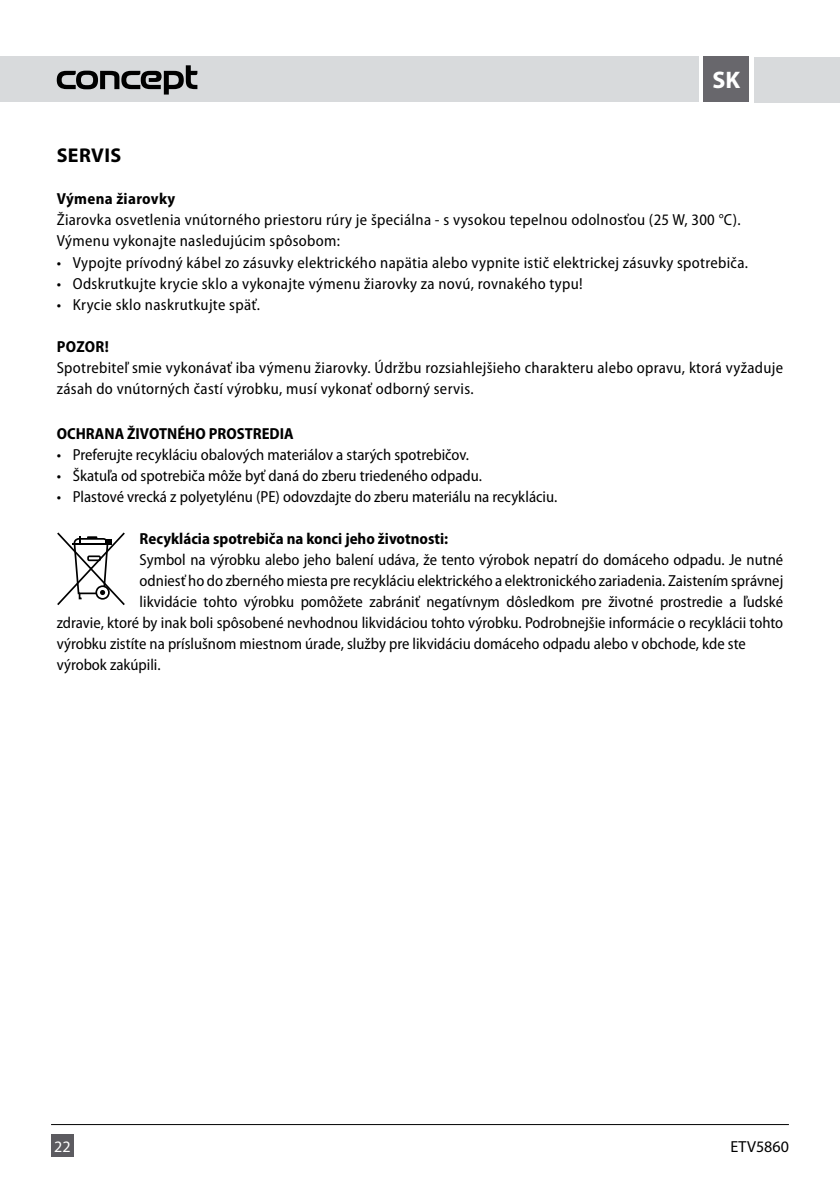
<style>
.page{position:relative;width:840px;height:1191px;background:#fff}
.page>*{position:absolute;margin:0;border:0;box-sizing:border-box;transform-origin:0 0}
.t1{font:700 24px "Myriad Pro";color:#fff}
.t2{font:700 20px "Myriad Pro";letter-spacing:.02em;color:#000}
.t3{font:semi-condensed 16px "Myriad Pro";color:#000}
.t4{font:semi-condensed 16px/21px "Myriad Pro";letter-spacing:.02em;color:#000}
.t5{font:700 semi-condensed 16px "Myriad Pro";color:#000}
.t6{font:700 semi-condensed 16px "Myriad Pro";letter-spacing:.02em;color:#000}
.t7{font:16px "Myriad Pro";color:#000}
.t8{font:16px "Myriad Pro";color:#fff}
</style>
<div class="page">
<hr style="left:51px;top:1124px;width:737px;height:1px;background:#000">
<div style="left:51px;top:1134px;width:23px;height:23px;background:#5c5b60"></div>
<div style="left:0;top:57px;width:697px;height:45px;background:#d8dadc"></div>
<div style="left:754px;top:57px;width:85px;height:46px;background:#d8dadc"></div>
<div style="left:703px;top:57px;width:45px;height:45px;background:#68676c"></div>
<svg style="left:57px;top:65px;width:140px;height:30px"></svg>
<svg style="left:57px;top:532px;width:68px;height:73px"></svg>
<p class="t1" style="left:712px;top:65px;width:29px">SK</p>
<p class="t2" style="left:57px;top:143px;width:66px">SERVIS</p>
<p class="t6" style="left:57px;top:190px;width:120px">Výmena žiarovky</p>
<p class="t4" style="left:57px;top:210px;width:685px">Žiarovka osvetlenia vnútorného priestoru rúry je špeciálna - s vysokou tepelnou odolnosťou (25 W, 300 °C).</p>
<p class="t4" style="left:57px;top:231px;width:284px">Výmenu vykonajte nasledujúcim spôsobom:</p>
<p class="t4" style="left:57px;top:252px;width:692px">• Vypojte prívodný kábel zo zásuvky elektrického napätia alebo vypnite istič elektrickej zásuvky spotrebiča.</p>
<p class="t4" style="left:57px;top:273px;width:527px">• Odskrutkujte krycie sklo a vykonajte výmenu žiarovky za novú, rovnakého typu!</p>
<p class="t4" style="left:57px;top:294px;width:204px">• Krycie sklo naskrutkujte späť.</p>
<p class="t5" style="left:57px;top:337px;width:54px">POZOR!</p>
<p class="t4" style="left:57px;top:357px;width:727px">Spotrebiteľ smie vykonávať iba výmenu žiarovky. Údržbu rozsiahlejšieho charakteru alebo opravu, ktorá vyžaduje zásah do vnútorných častí výrobku, musí vykonať odborný servis.</p>
<p class="t5" style="left:57px;top:424px;width:238px">OCHRANA ŽIVOTNÉHO PROSTREDIA</p>
<p class="t3" style="left:57px;top:446px;width:413px">• Preferujte recykláciu obalových materiálov a starých spotrebičov.</p>
<p class="t3" style="left:57px;top:467px;width:426px">• Škatuľa od spotrebiča môže byť daná do zberu triedeného odpadu.</p>
<p class="t3" style="left:57px;top:488px;width:502px">• Plastové vrecká z polyetylénu (PE) odovzdajte do zberu materiálu na recykláciu.</p>
<p class="t5" style="left:139px;top:529px;width:310px">Recyklácia spotrebiča na konci jeho životnosti:</p>
<p class="t3" style="left:139px;top:551px;width:644px">Symbol na výrobku alebo jeho balení udáva, že tento výrobok nepatrí do domáceho odpadu. Je nutné</p>
<p class="t3" style="left:139px;top:572px;width:644px">odniesť ho do zberného miesta pre recykláciu elektrického a elektronického zariadenia. Zaistením správnej</p>
<p class="t3" style="left:139px;top:593px;width:644px">likvidácie tohto výrobku pomôžete zabrániť negatívnym dôsledkom pre životné prostredie a ľudské</p>
<p class="t3" style="left:57px;top:614px;width:727px">zdravie, ktoré by inak boli spôsobené nevhodnou likvidáciou tohto výrobku. Podrobnejšie informácie o recyklácii tohto</p>
<p class="t3" style="left:57px;top:635px;width:690px">výrobku zistíte na príslušnom miestnom úrade, služby pre likvidáciu domáceho odpadu alebo v obchode, kde ste</p>
<p class="t3" style="left:57px;top:656px;width:105px">výrobok zakúpili.</p>
<p class="t8" style="left:54px;top:1136px;width:18px">22</p>
<p class="t7" style="left:730px;top:1136px;width:60px">ETV5860</p>
</div>
